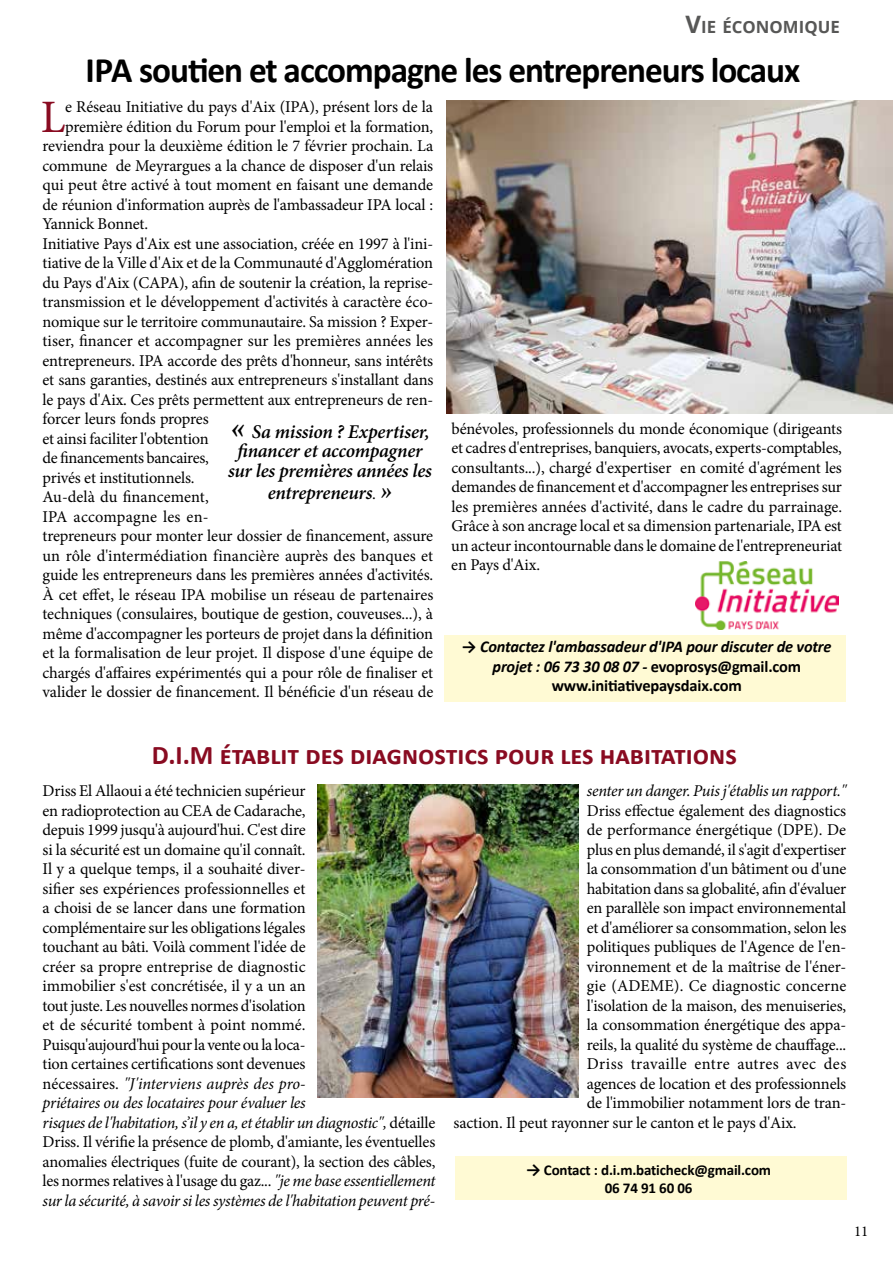
<style>
.page{position:relative;width:893px;height:1263px;background:#fff}
.page>*{position:absolute;margin:0;border:0;box-sizing:border-box;transform-origin:0 0}
.t1{font:46.5px "Minion Pro";color:#890b21}
.t2{font:700 36px "Calibri";color:#000}
.t3{font:700 27px "Calibri";color:#890b21}
.t4{font:italic 600 19.5px/19.5px "Minion Pro";letter-spacing:-.01em;color:#000;text-align:center}
.t5{font:700 16.8px "Open Sans";color:#575756}
.t6{font:16.5px/19.5px "Minion Pro";letter-spacing:-.01em;color:#000;text-align:justify}
.t7{font:italic 700 16.5px/19.5px "Calibri";letter-spacing:-.01em;color:#000;text-align:center}
.t8{font:16.5px "Minion Pro";letter-spacing:.01em;color:#000}
.t9{font:italic 16.5px "Minion Pro";letter-spacing:-.025em;color:#000}
.t10{font:16.5px "Minion Pro";letter-spacing:.03em;color:#000}
.t11{font:16.5px "Minion Pro";letter-spacing:.015em;color:#000}
.t12{font:700 15px/18px "Calibri";letter-spacing:-.01em;color:#000;text-align:center}
.t13{font:15px "Minion Pro";color:#000}
.s1{font-size:24px}
.s2{font-size:33px}
.s3{font-weight:400;font-style:normal;font-size:16.5px}
.s4{font-size:27px}
.s5{font-style:normal}
.s6{font-style:italic}
.s7{font-style:italic;font-size:16.5px}
</style>
<div class="page">
<img style="left:446px;top:100px;width:447px;height:313px">
<div style="left:455px;top:1156px;width:391px;height:44px;background:#fffad4"></div>
<img style="left:317px;top:784px;width:261px;height:313px">
<div style="left:444px;top:636px;width:401px;height:66px;background:#fffad4"></div>
<img style="left:696px;top:562px;width:143px;height:68px">
<p class="t5" style="left:686px;top:15px;width:156px"><span class="s1">V</span>IE ÉCONOMIQUE</p>
<h2 class="t2" style="left:85px;top:45px;width:716px">IPA soutien et accompagne les entrepreneurs locaux</h2>
<h1 class="t1" style="left:41px;top:86px;width:26px">L</h1>
<p class="t6" style="left:65px;top:97px;width:369px">e Réseau Initiative du pays d'Aix (IPA), présent lors de la</p>
<p class="t6" style="left:65px;top:117px;width:370px">première édition du Forum pour l'emploi et la formation,</p>
<p class="t6" style="left:43px;top:136px;width:392px">reviendra pour la deuxième édition le 7 février prochain. La</p>
<p class="t6" style="left:43px;top:156px;width:392px">commune de Meyrargues a la chance de disposer d'un relais</p>
<p class="t6" style="left:43px;top:175px;width:392px">qui peut être activé à tout moment en faisant une demande</p>
<p class="t6" style="left:43px;top:195px;width:392px">de réunion d'information auprès de l'ambassadeur IPA local :</p>
<p class="t6" style="left:43px;top:214px;width:107px">Yannick Bonnet.</p>
<p class="t6" style="left:43px;top:234px;width:392px">Initiative Pays d'Aix est une association, créée en 1997 à l'ini-</p>
<p class="t6" style="left:43px;top:253px;width:392px">tiative de la Ville d'Aix et de la Communauté d'Agglomération</p>
<p class="t6" style="left:43px;top:273px;width:392px">du Pays d'Aix (CAPA), afin de soutenir la création, la reprise-</p>
<p class="t6" style="left:43px;top:292px;width:392px">transmission et le développement d'activités à caractère éco-</p>
<p class="t6" style="left:43px;top:312px;width:392px">nomique sur le territoire communautaire. Sa mission ? Exper-</p>
<p class="t6" style="left:43px;top:331px;width:392px">tiser, financer et accompagner sur les premières années les</p>
<p class="t6" style="left:43px;top:351px;width:392px">entrepreneurs. IPA accorde des prêts d'honneur, sans intérêts</p>
<p class="t6" style="left:43px;top:370px;width:392px">et sans garanties, destinés aux entrepreneurs s'installant dans</p>
<p class="t6" style="left:43px;top:390px;width:392px">le pays d'Aix. Ces prêts permettent aux entrepreneurs de ren-</p>
<p class="t6" style="left:43px;top:409px;width:168px">forcer leurs fonds propres</p>
<p class="t6" style="left:43px;top:429px;width:168px">et ainsi faciliter l'obtention</p>
<p class="t6" style="left:43px;top:448px;width:168px">de financements bancaires,</p>
<p class="t6" style="left:43px;top:468px;width:154px">privés et institutionnels.</p>
<p class="t6" style="left:43px;top:487px;width:168px">Au-delà du financement,</p>
<p class="t11" style="left:43px;top:506px;width:168px">IPA accompagne les en-</p>
<p class="t6" style="left:43px;top:526px;width:392px">trepreneurs pour monter leur dossier de financement, assure</p>
<p class="t8" style="left:43px;top:545px;width:392px">un rôle d'intermédiation financière auprès des banques et</p>
<p class="t6" style="left:43px;top:565px;width:392px">guide les entrepreneurs dans les premières années d'activités.</p>
<p class="t6" style="left:43px;top:585px;width:392px">À cet effet, le réseau IPA mobilise un réseau de partenaires</p>
<p class="t6" style="left:43px;top:604px;width:392px">techniques (consulaires, boutique de gestion, couveuses...), à</p>
<p class="t6" style="left:43px;top:624px;width:392px">même d'accompagner les porteurs de projet dans la définition</p>
<p class="t6" style="left:43px;top:643px;width:392px">et la formalisation de leur projet. Il dispose d'une équipe de</p>
<p class="t6" style="left:43px;top:663px;width:392px">chargés d'affaires expérimentés qui a pour rôle de finaliser et</p>
<p class="t6" style="left:43px;top:682px;width:392px">valider le dossier de financement. Il bénéficie d'un réseau de</p>
<p class="t4" style="left:228px;top:422px;width:205px"><span class="s2">«</span> Sa mission ? Expertiser, financer et accompagner sur les premières années les</p>
<p class="t4" style="left:268px;top:483px;width:126px">entrepreneurs<span class="s3">.</span> <span class="s4">»</span></p>
<p class="t6" style="left:451px;top:419px;width:392px">bénévoles, professionnels du monde économique (dirigeants et cadres d'entreprises, banquiers, avocats, experts-comptables, consultants...), chargé d'expertiser en comité d'agrément les demandes de financement et d'accompagner les entreprises sur les premières années d'activité, dans le cadre du parrainage.<br>Grâce à son ancrage local et sa dimension partenariale, IPA est un acteur incontournable dans le domaine de l'entrepreneuriat en Pays d'Aix.</p>
<p class="t7" style="left:462px;top:636px;width:371px">→ Contactez l'ambassadeur d'IPA pour discuter de votre projet : 06 73 30 08 07 - <span class="s5">evoprosys@gmail.com www.initiativepaysdaix.com</span></p>
<h3 class="t3" style="left:152px;top:736px;width:586px">D.I.M établit des diagnostics pour les habitations</h3>
<p class="t6" style="left:43px;top:781px;width:395px;text-align:left">Driss El Allaoui a été technicien supérieur<br>en radioprotection au CEA de Cadarache,<br>depuis 1999 jusqu'à aujourd'hui. C'est dire<br>si la sécurité est un domaine qu'il connaît.<br>Il y a quelque temps, il a souhaité diver-<br>sifier ses expériences professionnelles et<br>a choisi de se lancer dans une formation<br>complémentaire sur les obligations légales<br>touchant au bâti. Voilà comment l'idée de<br>créer sa propre entreprise de diagnostic<br>immobilier s'est concrétisée, il y a un an<br>tout juste. Les nouvelles normes d'isolation<br>et de sécurité tombent à point nommé.<br>Puisqu'aujourd'hui pour la vente ou la loca-<br>tion certaines certifications sont devenues<br>nécessaires. <span class="s6">"J'interviens auprès des pro-<br>priétaires ou des locataires pour évaluer les<br>risques de l'habitation, s’il y en a, et établir un diagnostic",</span> détaille Driss. Il vérifie la présence de plomb, d'amiante, les éventuelles anomalies électriques (fuite de courant), la section des câbles, les normes relatives à l'usage du gaz... <span class="s6">"je me base essentiellement sur la sécurité, à savoir si les systèmes de l'habitation peuvent pré-</span></p>
<p class="t9" style="left:587px;top:780px;width:261px">senter un danger. Puis j'établis un rapport."</p>
<p class="t6" style="left:587px;top:801px;width:261px">Driss effectue également des diagnostics</p>
<p class="t6" style="left:587px;top:820px;width:261px">de performance énergétique (DPE). De</p>
<p class="t6" style="left:587px;top:840px;width:261px">plus en plus demandé, il s'agit d'expertiser</p>
<p class="t6" style="left:587px;top:859px;width:261px">la consommation d'un bâtiment ou d'une</p>
<p class="t6" style="left:587px;top:879px;width:261px">habitation dans sa globalité, afin d'évaluer</p>
<p class="t6" style="left:587px;top:898px;width:261px">en parallèle son impact environnemental</p>
<p class="t6" style="left:587px;top:918px;width:261px">et d'améliorer sa consommation, selon les</p>
<p class="t6" style="left:587px;top:937px;width:261px">politiques publiques de l'Agence de l'en-</p>
<p class="t6" style="left:587px;top:957px;width:261px">vironnement et de la maîtrise de l'éner-</p>
<p class="t6" style="left:587px;top:976px;width:261px">gie (ADEME). Ce diagnostic concerne</p>
<p class="t6" style="left:587px;top:996px;width:261px">l'isolation de la maison, des menuiseries,</p>
<p class="t6" style="left:587px;top:1015px;width:261px">la consommation énergétique des appa-</p>
<p class="t6" style="left:587px;top:1035px;width:261px">reils, la qualité du système de chauffage...</p>
<p class="t10" style="left:587px;top:1053px;width:261px">Driss travaille entre autres avec des</p>
<p class="t6" style="left:587px;top:1074px;width:261px">agences de location et des professionnels</p>
<p class="t6" style="left:587px;top:1093px;width:261px">de l'immobilier notamment lors de tran-</p>
<p class="t6" style="left:453px;top:1113px;width:345px">saction. Il peut rayonner sur le canton et le pays d'Aix.</p>
<p class="t12" style="left:526px;top:1160px;width:247px"><span class="s7">→</span> Contact : d.i.m.baticheck@gmail.com<br>06 74 91 60 06</p>
<p class="t13" style="left:854px;top:1221px;width:16px">11</p>
</div>
